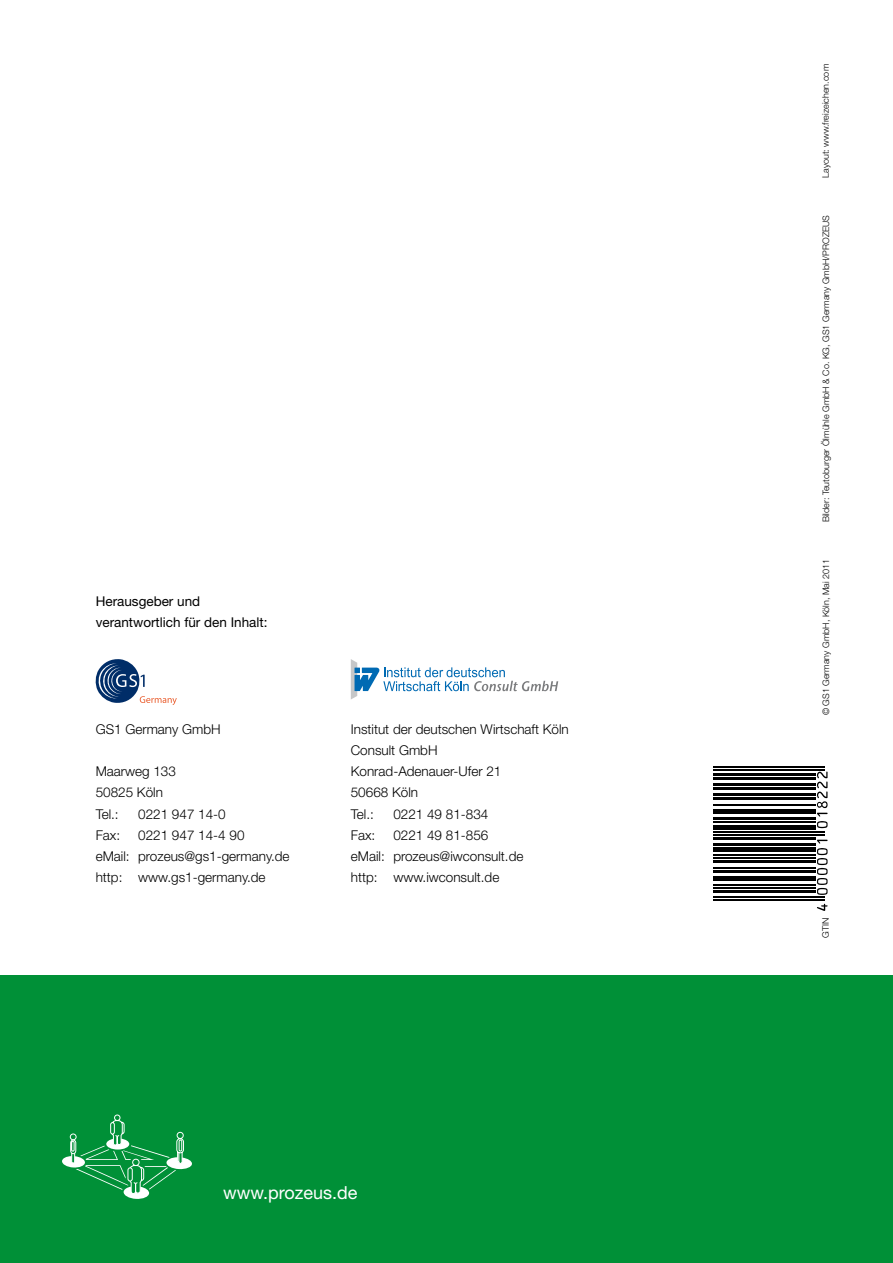
<style>
.page{position:relative;width:893px;height:1263px;background:#fff}
.page>*{position:absolute;margin:0;border:0;box-sizing:border-box;transform-origin:0 0}
.t1{font:18px "Helvetica Neue";color:#fff}
.t2{font:300 13.5px/21.3px "Helvetica Neue";color:#000}
.t3{font:13.5px/21.3px "Helvetica Neue";color:#000}
.t4{font:300 9px "Helvetica Neue";color:#000}
</style>
<div class="page">
<div style="left:0;top:976px;width:893px;height:287px;background:#009037"></div>
<svg style="left:62px;top:1114px;width:130px;height:85px"></svg>
<svg style="left:96px;top:659px;width:81px;height:46px"></svg>
<svg style="left:351px;top:659px;width:207px;height:40px"></svg>
<hr style="left:713px;top:900px;width:111px;height:1px;background:#000">
<hr style="left:713px;top:897px;width:111px;height:1px;background:#000">
<hr style="left:713px;top:890px;width:103px;height:2px;background:#000">
<hr style="left:713px;top:887px;width:103px;height:1px;background:#000">
<hr style="left:713px;top:884px;width:103px;height:1px;background:#000">
<hr style="left:713px;top:877px;width:103px;height:4px;background:#000">
<hr style="left:713px;top:870px;width:103px;height:2px;background:#000">
<hr style="left:713px;top:867px;width:103px;height:1px;background:#000">
<hr style="left:713px;top:860px;width:103px;height:2px;background:#000">
<hr style="left:713px;top:857px;width:103px;height:1px;background:#000">
<hr style="left:713px;top:854px;width:103px;height:1px;background:#000">
<hr style="left:713px;top:847px;width:103px;height:4px;background:#000">
<hr style="left:713px;top:843px;width:103px;height:3px;background:#000">
<hr style="left:713px;top:837px;width:103px;height:3px;background:#000">
<hr style="left:713px;top:834px;width:111px;height:1px;background:#000">
<hr style="left:713px;top:831px;width:111px;height:2px;background:#000">
<hr style="left:713px;top:826px;width:103px;height:4px;background:#000">
<hr style="left:713px;top:821px;width:103px;height:2px;background:#000">
<hr style="left:713px;top:817px;width:103px;height:3px;background:#000">
<hr style="left:713px;top:812px;width:103px;height:2px;background:#000">
<hr style="left:713px;top:809px;width:103px;height:1px;background:#000">
<hr style="left:713px;top:805px;width:103px;height:1px;background:#000">
<hr style="left:713px;top:797px;width:103px;height:3px;background:#000">
<hr style="left:713px;top:793px;width:103px;height:3px;background:#000">
<hr style="left:713px;top:787px;width:103px;height:3px;background:#000">
<hr style="left:713px;top:783px;width:103px;height:3px;background:#000">
<hr style="left:713px;top:777px;width:103px;height:3px;background:#000">
<hr style="left:713px;top:773px;width:103px;height:3px;background:#000">
<hr style="left:713px;top:769px;width:111px;height:1px;background:#000">
<hr style="left:713px;top:766px;width:111px;height:1px;background:#000">
<svg style="left:817px;top:840px;width:11px;height:55px"></svg>
<svg style="left:817px;top:771px;width:11px;height:57px"></svg>
<svg style="left:817px;top:904px;width:11px;height:7px"></svg>
<p class="t3" style="left:96px;top:590px;width:173px">Herausgeber und verantwortlich für den Inhalt:</p>
<p class="t2" style="left:96px;top:718px;width:127px">GS1 Germany GmbH</p>
<p class="t2" style="left:96px;top:760px;width:82px">Maarweg 133<br>50825 Köln<br>Tel.:</p>
<p class="t2" style="left:138px;top:803px;width:89px">0221 947 14-0</p>
<p class="t2" style="left:351px;top:718px;width:220px">Institut der deutschen Wirtschaft Köln<br>Consult GmbH<br>Konrad-Adenauer-Ufer 21<br>50668 Köln<br>Tel.:</p>
<p class="t2" style="left:393px;top:803px;width:97px">0221 49 81-834</p>
<p class="t2" style="left:96px;top:824px;width:26px">Fax:</p>
<p class="t2" style="left:96px;top:824px;width:195px;text-indent:43px">0221 947 14-4 90<br>eMail: prozeus@gs1-germany.de http: www.gs1-germany.de</p>
<p class="t2" style="left:351px;top:824px;width:26px">Fax:</p>
<p class="t2" style="left:351px;top:824px;width:174px;text-indent:43px">0221 49 81-856 eMail: prozeus@iwconsult.de http: www.iwconsult.de</p>
<h1 class="t1" style="left:223px;top:1182px;width:136px">www.prozeus.de</h1>
<p class="t4" style="left:820px;top:178px;width:115px;rotate:-90deg">Layout: www.freizeichen.com</p>
<p class="t4" style="left:820px;top:522px;width:309px;rotate:-90deg">Bilder: Teutoburger Ölmühle GmbH &amp; Co. KG, GS1 Germany GmbH/PROZEUS</p>
<p class="t4" style="left:821px;top:715px;width:158px;rotate:-90deg">© GS1 Germany GmbH, Köln, Mai 2011</p>
<p class="t4" style="left:820px;top:938px;width:22px;rotate:-90deg">GTIN</p>
</div>
